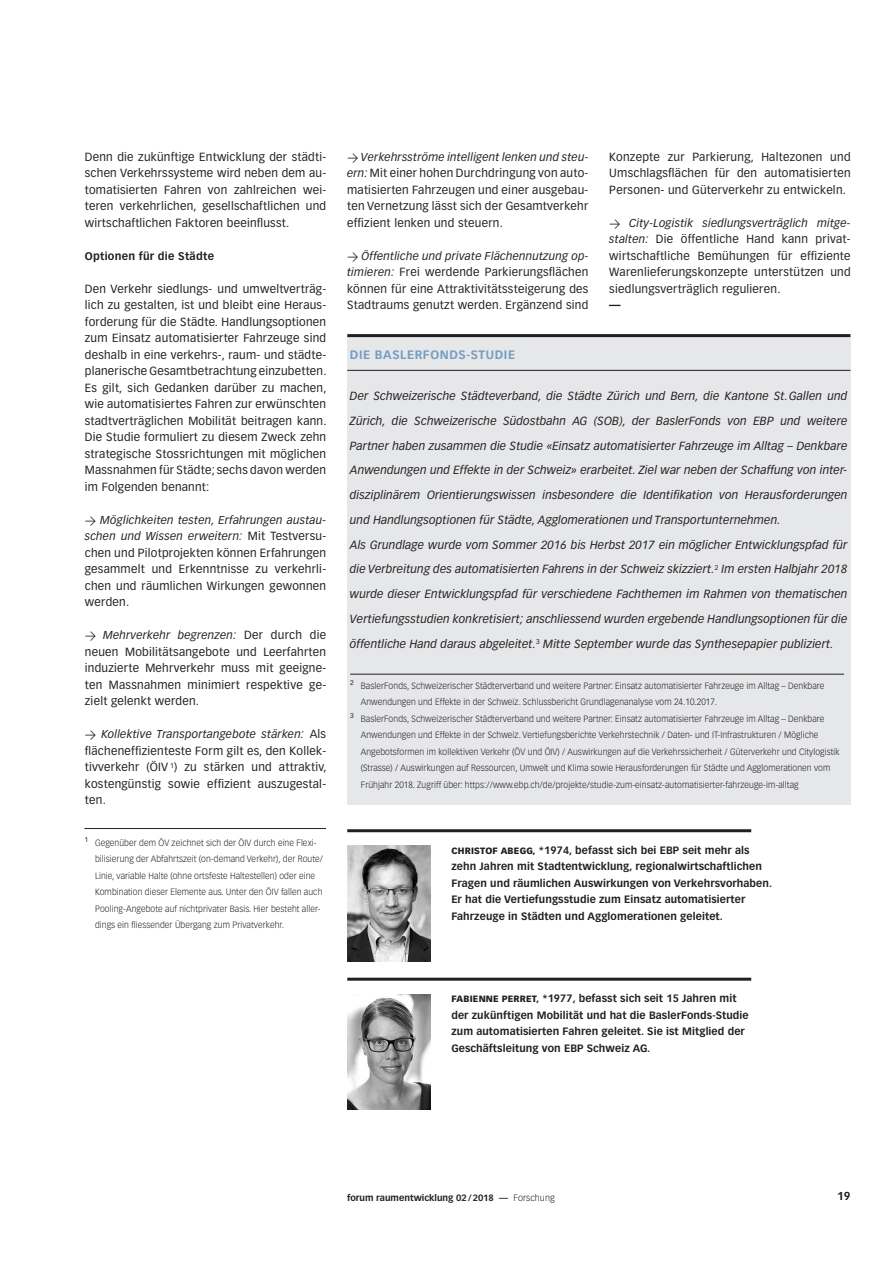
<style>
.page{position:relative;width:893px;height:1263px;background:#fff}
.page>*{position:absolute;margin:0;border:0;box-sizing:border-box;transform-origin:0 0}
.t1{font:700 12px "Vectora LH";letter-spacing:.05em;color:#739ec2}
.t2{font:11.7px/16.5px "Vectora LH";letter-spacing:.02em;color:#231f20;text-align:justify}
.t3{font:italic 11.7px/24.8px "Vectora LH";letter-spacing:.015em;color:#231f20}
.t4{font:900 11.7px "Vectora LH";color:#231f20}
.t5{font:italic 11.25px/16.5px "Vectora LH";letter-spacing:.02em;color:#231f20}
.t6{font:700 11.25px "Vectora LH";color:#231f20}
.t7{font:700 10.8px "Vectora LH";letter-spacing:.02em;color:#231f20}
.t8{font:700 10.5px/16.5px "Vectora LH";letter-spacing:.01em;color:#231f20}
.t9{font:300 9px/16.5px "Vectora LH";letter-spacing:.01em;color:#231f20;scale:.95 1}
.t10{font:700 9px "Vectora LH";color:#231f20}
.s1{font-family:"DIN Regular Expert";font-style:normal}
.s2{font-style:normal;font-size:11.7px}
.s3{font-style:italic;font-size:11.25px}
.s4{font-weight:900;font-size:9px}
.s5{font-weight:300}
</style>
<div class="page">
<hr style="left:347px;top:978px;width:404px;height:3px;background:#231f20">
<hr style="left:347px;top:829px;width:404px;height:3px;background:#231f20">
<img style="left:347px;top:994px;width:83px;height:115px">
<img style="left:347px;top:846px;width:83px;height:115px">
<div style="left:347px;top:336px;width:503px;height:468px;background:#e6e7e9"></div>
<hr style="left:347px;top:334px;width:503px;height:3px;background:#231f20">
<hr style="left:347px;top:370px;width:503px;height:1px;background:#231f20">
<hr style="left:350px;top:674px;width:494px;height:1px;background:#231f20">
<hr style="left:84px;top:828px;width:242px;height:1px;background:#231f20">
<p class="t2" style="left:85px;top:149px;width:243px">Denn die zukünftige Entwicklung der städti&shy;schen Verkehrssysteme wird neben dem au&shy;tomatisierten Fahren von zahlreichen wei&shy;teren verkehrlichen, gesellschaftlichen und wirtschaftlichen Faktoren beeinflusst.</p>
<p class="t7" style="left:85px;top:249px;width:131px">Optionen für die Städte</p>
<p class="t2" style="left:85px;top:281px;width:243px">Den Verkehr siedlungs- und umweltverträg&shy;lich zu gestalten, ist und bleibt eine Heraus&shy;forderung für die Städte. Handlungsoptionen zum Einsatz automatisierter Fahrzeuge sind deshalb in eine verkehrs-, raum- und städte&shy;planerische Gesamtbetrachtung einzubetten.<br>Es gilt, sich Gedanken darüber zu machen, wie automatisiertes Fahren zur erwünschten stadtverträglichen Mobilität beitragen kann.<br>Die Studie formuliert zu diesem Zweck zehn strategische Stossrichtungen mit möglichen Massnahmen für Städte; sechs davon werden im Folgenden benannt:</p>
<p class="t5" style="left:85px;top:512px;width:243px"><span class="s1">W</span> Möglichkeiten testen, Erfahrungen austau&shy;schen und Wissen erweitern: <span class="s2">Mit Testversu-</span></p>
<p class="t2" style="left:85px;top:545px;width:243px">chen und Pilotprojekten können Erfahrungen gesammelt und Erkenntnisse zu verkehrli&shy;chen und räumlichen Wirkungen gewonnen werden.</p>
<p class="t5" style="left:85px;top:627px;width:243px"><span class="s1">W</span> Mehrverkehr begrenzen: <span class="s2">Der durch die</span></p>
<p class="t2" style="left:85px;top:644px;width:243px">neuen Mobilitätsangebote und Leerfahrten induzierte Mehrverkehr muss mit geeigne&shy;ten Massnahmen minimiert respektive ge&shy;zielt gelenkt werden.</p>
<p class="t5" style="left:85px;top:726px;width:243px"><span class="s1">W</span> Kollektive Transportangebote stärken: <span class="s2">Als</span></p>
<p class="t2" style="left:85px;top:743px;width:243px">flächeneffizienteste Form gilt es, den Kollek&shy;tivverkehr (ÖIV <sup>1</sup>) zu stärken und attraktiv, kostengünstig sowie effizient auszugestal&shy;ten.</p>
<p class="t9" style="left:95px;top:834px;width:241px;text-indent:-11px"><sup>1</sup> Gegenüber dem ÖV zeichnet sich der ÖIV durch eine Flexi&shy;bilisierung der Abfahrtszeit (on-demand Verkehr), der Route/ Linie, variable Halte (ohne ortsfeste Haltestellen) oder eine Kombination dieser Elemente aus. Unter den ÖIV fallen auch Pooling-Angebote auf nichtprivater Basis. Hier besteht aller&shy;dings ein fliessender Übergang zum Privatverkehr.</p>
<p class="t5" style="left:347px;top:149px;width:243px"><span class="s1">W</span> Verkehrsströme intelligent lenken und steu-</p>
<p class="t2" style="left:347px;top:165px;width:243px"><span class="s3">ern:</span> Mit einer hohen Durchdringung von auto&shy;matisierten Fahrzeugen und einer ausgebau&shy;ten Vernetzung lässt sich der Gesamtverkehr effizient lenken und steuern.</p>
<p class="t5" style="left:347px;top:248px;width:243px"><span class="s1">W</span> Öffentliche und private Flächennutzung op-</p>
<p class="t2" style="left:347px;top:264px;width:243px"><span class="s3">timieren:</span> Frei werdende Parkierungsflächen können für eine Attraktivitätssteigerung des Stadtraums genutzt werden. Ergänzend sind</p>
<p class="t2" style="left:609px;top:149px;width:243px">Konzepte zur Parkierung, Haltezonen und Umschlagsflächen für den automatisierten Personen- und Güterverkehr zu entwickeln.</p>
<p class="t5" style="left:609px;top:215px;width:243px"><span class="s1">W</span> City-Logistik siedlungsverträglich mitge-</p>
<p class="t2" style="left:609px;top:231px;width:243px"><span class="s3">stalten:</span> Die öffentliche Hand kann privat&shy;wirtschaftliche Bemühungen für effiziente Warenlieferungskonzepte unterstützen und siedlungsverträglich regulieren.</p>
<p class="t4" style="left:609px;top:298px;width:13px">—</p>
<p class="t1" style="left:350px;top:347px;width:165px">Die BaslerFonds-Studie</p>
<p class="t3" style="left:350px;top:384px;width:499px">Der Schweizerische Städteverband, die Städte Zürich und Bern, die Kantone St.Gallen und Zürich, die Schweizerische Südostbahn AG (SOB), der BaslerFonds von EBP und weitere Partner haben zusammen die Studie «Einsatz automatisierter Fahrzeuge im Alltag – Denkbare Anwendungen und Effekte in der Schweiz» erarbeitet. Ziel war neben der Schaffung von inter&shy;disziplinärem Orientierungswissen insbesondere die Identifikation von Herausforderungen und Handlungsoptionen für Städte, Agglomerationen und Transportunternehmen.<br>Als Grundlage wurde vom Sommer 2016 bis Herbst 2017 ein möglicher Entwicklungspfad für die Verbreitung des automatisierten Fahrens in der Schweiz skizziert.<sup>2</sup> Im ersten Halbjahr 2018 wurde dieser Entwicklungspfad für verschiedene Fachthemen im Rahmen von thematischen Vertiefungsstudien konkretisiert; anschliessend wurden ergebende Handlungsoptionen für die öffentliche Hand daraus abgeleitet.<sup>3</sup> Mitte September wurde das Synthesepapier publiziert.</p>
<p class="t9" style="left:350px;top:677px;width:501px"><sup>2</sup> BaslerFonds, Schweizerischer Städterverband und weitere Partner: Einsatz automatisierter Fahrzeuge im Alltag – Denkbare</p>
<p class="t9" style="left:361px;top:694px;width:377px">Anwendungen und Effekte in der Schweiz. Schlussbericht Grundlagenanalyse vom 24.10.2017.</p>
<p class="t9" style="left:350px;top:710px;width:501px"><sup>3</sup> BaslerFonds, Schweizerischer Städterverband und weitere Partner: Einsatz automatisierter Fahrzeuge im Alltag – Denkbare</p>
<p class="t9" style="left:361px;top:727px;width:483px">Anwendungen und Effekte in der Schweiz. Vertiefungsberichte Verkehrstechnik / Daten- und IT-Infrastrukturen / Mögliche</p>
<p class="t9" style="left:361px;top:743px;width:506px">Angebotsformen im kollektiven Verkehr (ÖV und ÖIV) / Auswirkungen auf die Verkehrssicherheit / Güterverkehr und Citylogistik</p>
<p class="t9" style="left:361px;top:760px;width:496px">(Strasse) / Auswirkungen auf Ressourcen, Umwelt und Klima sowie Herausforderungen für Städte und Agglomerationen vom</p>
<p class="t9" style="left:361px;top:776px;width:462px">Frühjahr 2018. Zugriff über: https://www.ebp.ch/de/projekte/studie-zum-einsatz-automatisierter-fahrzeuge-im-alltag</p>
<p class="t8" style="left:451px;top:842px;width:322px"><span class="s4">CHRISTOF ABEGG,</span> *1974, befasst sich bei EBP seit mehr als zehn Jahren mit Stadtentwicklung, regionalwirtschaftlichen Fragen und räumlichen Auswirkungen von Verkehrsvorhaben.<br>Er hat die Vertiefungsstudie zum Einsatz automatisierter Fahrzeuge in Städten und Agglomerationen geleitet.</p>
<p class="t8" style="left:451px;top:990px;width:299px"><span class="s4">FABIENNE PERRET,</span> *1977, befasst sich seit 15 Jahren mit der zukünftigen Mobilität und hat die BaslerFonds-Studie zum automatisierten Fahren geleitet. Sie ist Mitglied der Geschäftsleitung von EBP Schweiz AG.</p>
<p class="t10" style="left:347px;top:1192px;width:209px">forum raumentwicklung 02/2018 — <span class="s5">Forschung</span></p>
<p class="t6" style="left:837px;top:1190px;width:15px">19</p>
</div>
